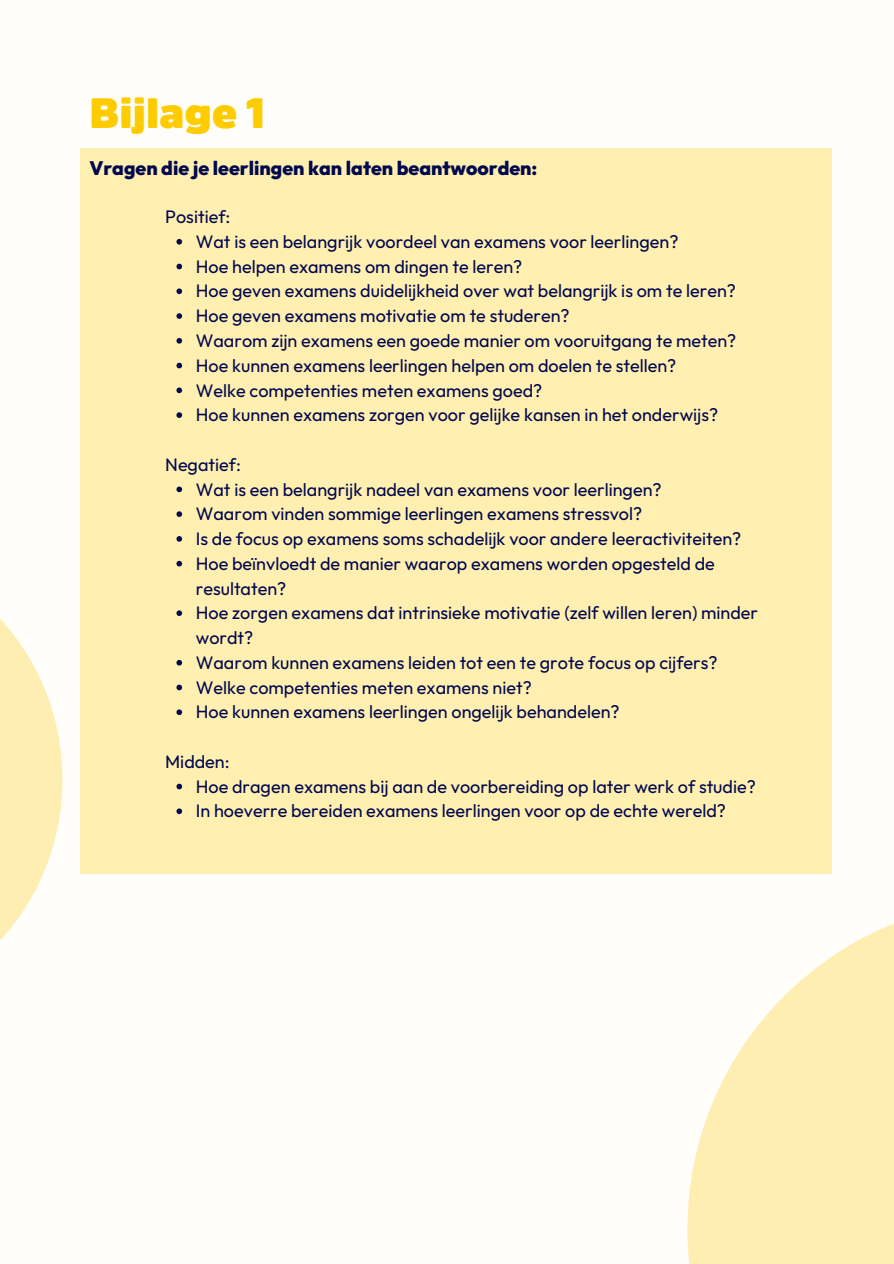
<style>
.page{position:relative;width:894px;height:1264px;background:#fff}
.page>*{position:absolute;margin:0;border:0;box-sizing:border-box;transform-origin:0 0}
.t1{font:900 42px "Amsi Pro Normal";color:#ffcc01}
.t2{font:800 19.5px "Outfit";color:#01084e}
.t3{font:18px/24.8px "Outfit";color:#01084e}
</style>
<div class="page">
<div style="left:0;top:0;width:893px;height:1263px;background:#fffefb"></div>
<div style="left:80px;top:149px;width:751px;height:725px;background:#ffefb0"></div>
<svg style="left:176px;top:239px;width:6px;height:5px"></svg>
<svg style="left:176px;top:264px;width:6px;height:5px"></svg>
<svg style="left:176px;top:288px;width:6px;height:6px"></svg>
<svg style="left:176px;top:313px;width:6px;height:6px"></svg>
<svg style="left:176px;top:338px;width:6px;height:5px"></svg>
<svg style="left:176px;top:363px;width:6px;height:5px"></svg>
<svg style="left:176px;top:387px;width:6px;height:6px"></svg>
<svg style="left:176px;top:412px;width:6px;height:6px"></svg>
<svg style="left:176px;top:486px;width:6px;height:6px"></svg>
<svg style="left:176px;top:511px;width:6px;height:6px"></svg>
<svg style="left:176px;top:536px;width:6px;height:5px"></svg>
<svg style="left:176px;top:561px;width:6px;height:5px"></svg>
<svg style="left:176px;top:610px;width:6px;height:6px"></svg>
<svg style="left:176px;top:660px;width:6px;height:5px"></svg>
<svg style="left:176px;top:684px;width:6px;height:6px"></svg>
<svg style="left:176px;top:709px;width:6px;height:6px"></svg>
<svg style="left:176px;top:783px;width:6px;height:6px"></svg>
<svg style="left:176px;top:808px;width:6px;height:6px"></svg>
<svg style="left:687px;top:924px;width:206px;height:339px;fill:#feeeb1"></svg>
<svg style="left:0;top:619px;width:62px;height:322px;fill:#feeeb1"></svg>
<p class="t1" style="left:89px;top:92px;width:177px">Bijlage 1</p>
<h1 class="t2" style="left:89px;top:156px;width:449px">Vragen die je leerlingen kan laten beantwoorden:</h1>
<h2 class="t3" style="left:165px;top:204px;width:67px">Positief:</h2>
<p class="t3" style="left:196px;top:229px;width:484px">Wat is een belangrijk voordeel van examens voor leerlingen?</p>
<p class="t3" style="left:196px;top:254px;width:328px">Hoe helpen examens om dingen te leren?</p>
<p class="t3" style="left:196px;top:278px;width:541px">Hoe geven examens duidelijkheid over wat belangrijk is om te leren?</p>
<p class="t3" style="left:196px;top:303px;width:375px">Hoe geven examens motivatie om te studeren?</p>
<p class="t3" style="left:196px;top:328px;width:542px">Waarom zijn examens een goede manier om vooruitgang te meten?</p>
<p class="t3" style="left:196px;top:353px;width:482px">Hoe kunnen examens leerlingen helpen om doelen te stellen?</p>
<p class="t3" style="left:196px;top:377px;width:348px">Welke competenties meten examens goed?</p>
<p class="t3" style="left:196px;top:402px;width:523px">Hoe kunnen examens zorgen voor gelijke kansen in het onderwijs?</p>
<p class="t3" style="left:165px;top:452px;width:77px">Negatief:</p>
<p class="t3" style="left:196px;top:476px;width:467px">Wat is een belangrijk nadeel van examens voor leerlingen?</p>
<p class="t3" style="left:196px;top:501px;width:448px">Waarom vinden sommige leerlingen examens stressvol?</p>
<p class="t3" style="left:196px;top:526px;width:547px">Is de focus op examens soms schadelijk voor andere leeractiviteiten?</p>
<p class="t3" style="left:196px;top:551px;width:520px">Hoe beïnvloedt de manier waarop examens worden opgesteld de resultaten?</p>
<p class="t3" style="left:196px;top:600px;width:563px">Hoe zorgen examens dat intrinsieke motivatie (zelf willen leren) minder wordt?</p>
<p class="t3" style="left:196px;top:650px;width:523px">Waarom kunnen examens leiden tot een te grote focus op cijfers?</p>
<p class="t3" style="left:196px;top:674px;width:337px">Welke competenties meten examens niet?</p>
<p class="t3" style="left:196px;top:699px;width:425px">Hoe kunnen examens leerlingen ongelijk behandelen?</p>
<p class="t3" style="left:165px;top:749px;width:66px">Midden:</p>
<p class="t3" style="left:196px;top:773px;width:561px">Hoe dragen examens bij aan de voorbereiding op later werk of studie?</p>
<p class="t3" style="left:196px;top:798px;width:531px">In hoeverre bereiden examens leerlingen voor op de echte wereld?</p>
</div>
